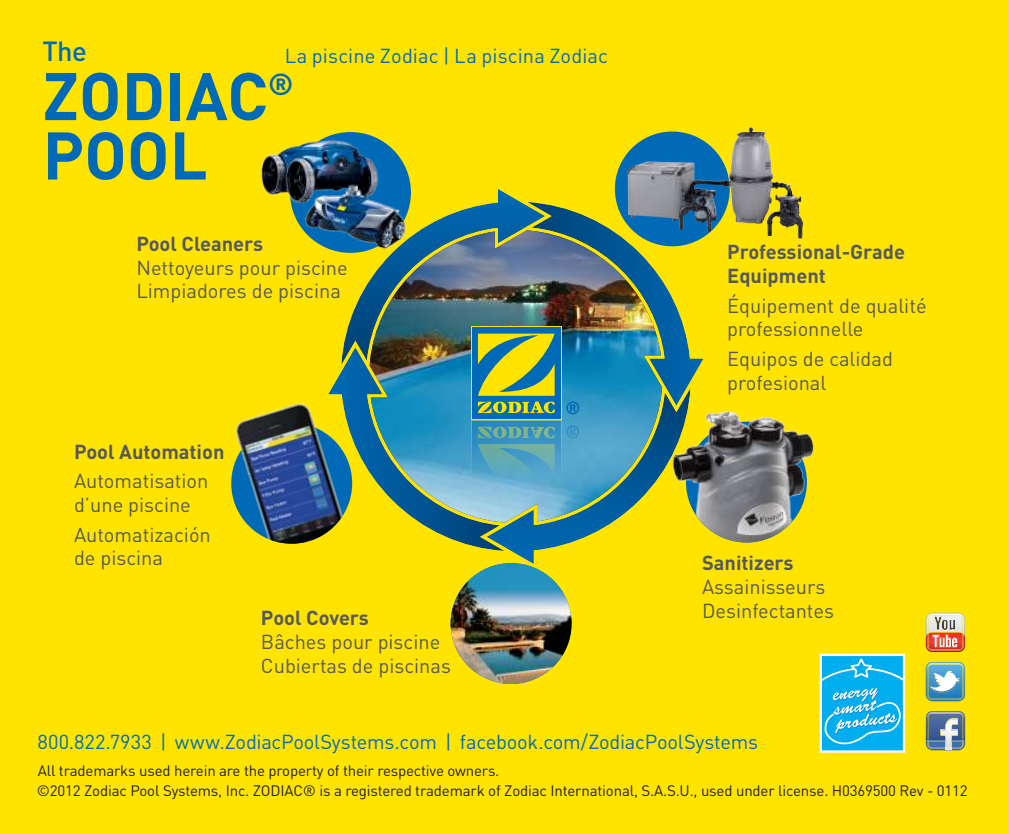
<style>
.page{position:relative;width:1009px;height:834px;background:#fff}
.page>*{position:absolute;margin:0;border:0;box-sizing:border-box;transform-origin:0 0}
.t1{font:700 66.25px/59.5px "DIN";color:#006ab6}
.t2{font:500 27.25px "DIN";color:#006ab6}
.t3{font:20px/23.8px "DIN";color:#57585a}
.t4{font:20px "DIN";letter-spacing:-.01em;color:#006ab6}
.t5{font:700 20px/23.8px "DIN";color:#57585a}
.t6{font:15px/20px "DIN";letter-spacing:-.01em;color:#221f1f}
</style>
<div class="page">
<div style="left:0;top:0;width:1008px;height:834px;background:#ffe400"></div>
<img style="left:501px;top:406px;width:188px;height:158px">
<img style="left:545px;top:204px;width:158px;height:202px">
<img style="left:343px;top:189px;width:202px;height:158px">
<img style="left:369px;top:230px;width:292px;height:293px">
<img style="left:328px;top:347px;width:176px;height:204px">
<img style="left:667px;top:408px;width:147px;height:134px">
<div style="left:231px;top:423px;width:121px;height:121px;background:#006ab6;border-radius:50%"></div>
<img style="left:231px;top:399px;width:113px;height:145px">
<img style="left:450px;top:563px;width:121px;height:121px;border-radius:60px">
<div style="left:614px;top:131px;width:115px;height:115px;background:#006ab6;border-radius:50%"></div>
<img style="left:626px;top:127px;width:124px;height:91px">
<div style="left:470px;top:327px;width:91px;height:93px;background:#ffe400"></div>
<div style="left:472px;top:328px;width:88px;height:91px;background:#006ab6"></div>
<svg style="left:477px;top:334px;width:77px;height:79px"></svg>
<svg style="left:566px;top:401px;width:13px;height:13px"></svg>
<svg style="left:470px;top:420px;width:91px;height:93px"></svg>
<svg style="left:472px;top:421px;width:88px;height:91px;background:#56a3c7"></svg>
<svg style="left:477px;top:444px;width:77px;height:62px;background:#6cb0c7"></svg>
<svg style="left:477px;top:427px;width:77px;height:11px"></svg>
<svg style="left:566px;top:425px;width:13px;height:13px"></svg>
<img style="left:260px;top:132px;width:174px;height:122px">
<div style="left:820px;top:655px;width:83px;height:96px;background:#00adef"></div>
<div style="left:819px;top:654px;width:85px;height:99px;border:2px solid #fff"></div>
<svg style="left:821px;top:657px;width:82px;height:24px"></svg>
<svg style="left:823px;top:688px;width:82px;height:65px"></svg>
<svg style="left:925px;top:613px;width:39px;height:39px;background:#dba285"></svg>
<svg style="left:925px;top:662px;width:39px;height:39px;background:#7eb1c4"></svg>
<svg style="left:925px;top:711px;width:39px;height:39px"></svg>
<img style="left:926px;top:712px;width:37px;height:7px">
<h2 class="t2" style="left:42px;top:39px;width:46px">The</h2>
<h1 class="t1" style="left:42px;top:71px;width:252px">ZODIAC<sup>®<br></sup>POOL</h1>
<p class="t4" style="left:284px;top:47px;width:325px">La piscine Zodiac | La piscina Zodiac</p>
<p class="t5" style="left:136px;top:233px;width:128px">Pool Cleaners</p>
<p class="t3" style="left:136px;top:257px;width:213px">Nettoyeurs pour piscine<br>Limpiadores de piscina</p>
<p class="t5" style="left:74px;top:441px;width:152px">Pool Automation</p>
<p class="t3" style="left:74px;top:470px;width:136px">Automatisation d’une piscine</p>
<p class="t3" style="left:74px;top:524px;width:138px">Automatización de piscina</p>
<p class="t5" style="left:261px;top:607px;width:109px">Pool Covers</p>
<p class="t3" style="left:261px;top:631px;width:191px">Bâches pour piscine<br>Cubiertas de piscinas</p>
<p class="t5" style="left:727px;top:241px;width:179px">Professional-Grade<br>Equipment</p>
<p class="t3" style="left:727px;top:295px;width:201px">Équipement de qualité professionnelle</p>
<p class="t3" style="left:727px;top:348px;width:167px">Equipos de calidad profesional</p>
<p class="t5" style="left:701px;top:552px;width:93px">Sanitizers</p>
<p class="t3" style="left:701px;top:576px;width:133px">Assainisseurs<br>Desinfectantes</p>
<p class="t4" style="left:37px;top:733px;width:721px">800.822.7933 | www.ZodiacPoolSystems.com | facebook.com/ZodiacPoolSystems</p>
<p class="t6" style="left:37px;top:762px;width:932px">All trademarks used herein are the property of their respective owners.<br>©2012 Zodiac Pool Systems, Inc. ZODIAC® is a registered trademark of Zodiac International, S.A.S.U., used under license. H0369500 Rev - 0112</p>
</div>
